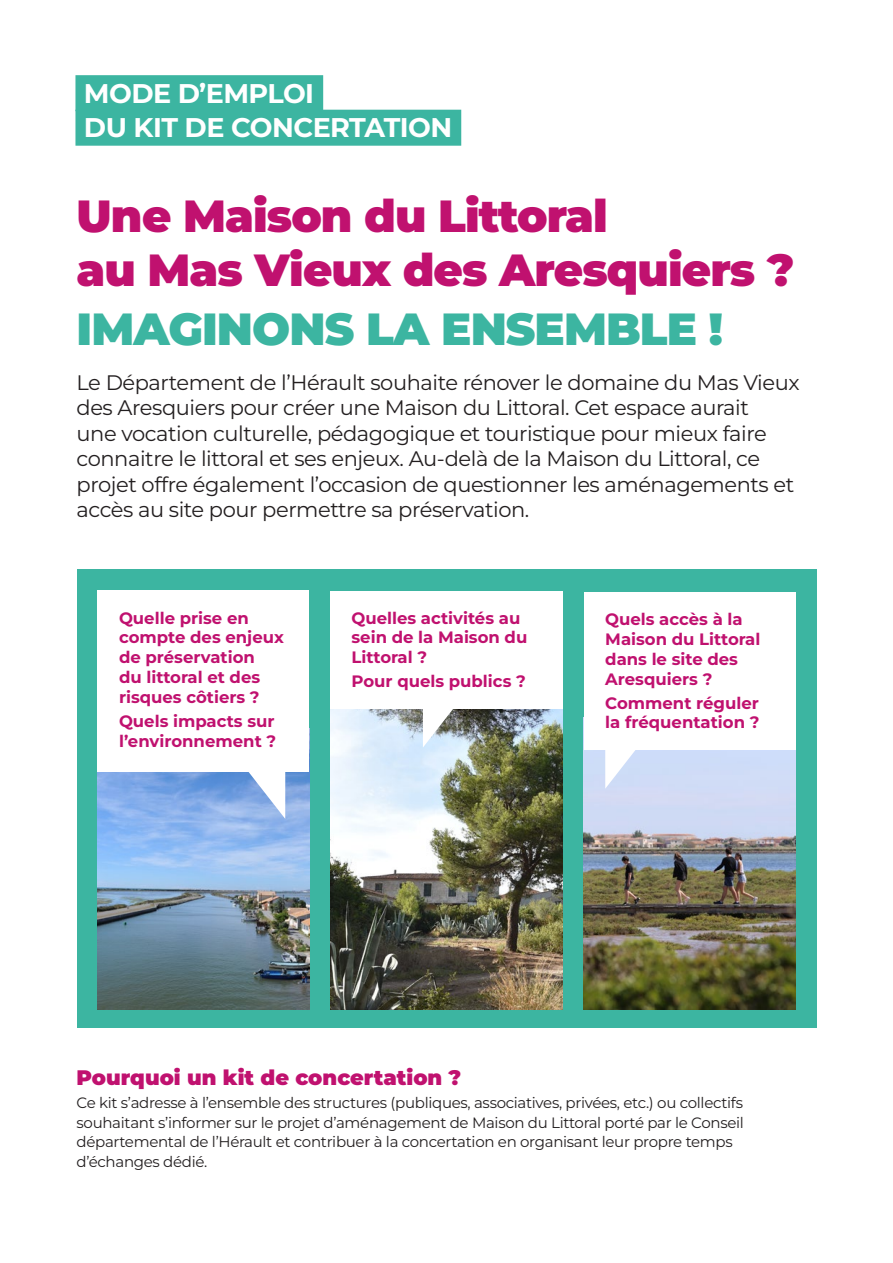
<style>
.page{position:relative;width:893px;height:1263px;background:#fff}
.page>*{position:absolute;margin:0;border:0;box-sizing:border-box;transform-origin:0 0}
.t1{font:900 45px/54px "Montserrat";letter-spacing:-.02em;color:#c0116f}
.t2{font:900 45px "Montserrat";letter-spacing:-.02em;color:#3cb5a1}
.t3{font:700 27px "Montserrat";letter-spacing:-.02em;color:#fff}
.t4{font:21px/25.5px "Montserrat";letter-spacing:-.02em;color:#231f20}
.t5{font:900 21px "Montserrat";color:#c0116f}
.t6{font:700 16.5px/19.8px "Montserrat";color:#c0116f}
.t7{font:15px/19.5px "Montserrat";letter-spacing:-.02em;color:#231f20}
</style>
<div class="page">
<div style="left:77px;top:569px;width:739px;height:459px;background:#3cb5a1"></div>
<img style="left:584px;top:750px;width:211px;height:259px">
<img style="left:98px;top:772px;width:211px;height:237px">
<img style="left:330px;top:708px;width:233px;height:301px">
<div style="left:75px;top:75px;width:248px;height:36px;background:#3cb5a1"></div>
<div style="left:75px;top:110px;width:386px;height:36px;background:#3cb5a1"></div>
<svg style="left:423px;top:708px;width:47px;height:39px;background:#b8bfc1"></svg>
<div style="left:98px;top:590px;width:211px;height:182px;background:#fff"></div>
<svg style="left:238px;top:772px;width:47px;height:47px;background:#b3caed"></svg>
<div style="left:584px;top:592px;width:211px;height:158px;background:#fff"></div>
<svg style="left:605px;top:750px;width:47px;height:39px;background:#dde6f9"></svg>
<div style="left:330px;top:590px;width:233px;height:118px;background:#fff"></div>
<p class="t3" style="left:84px;top:75px;width:232px">MODE D’EMPLOI</p>
<p class="t3" style="left:84px;top:110px;width:370px">DU KIT DE CONCERTATION</p>
<p class="t1" style="left:77px;top:188px;width:719px">Une Maison du Littoral<br>au Mas Vieux des Aresquiers ?</p>
<p class="t2" style="left:77px;top:299px;width:648px">IMAGINONS LA ENSEMBLE !</p>
<p class="t4" style="left:77px;top:369px;width:725px">Le Département de l’Hérault souhaite rénover le domaine du Mas Vieux des Aresquiers pour créer une Maison du Littoral. Cet espace aurait<br>une vocation culturelle, pédagogique et touristique pour mieux faire connaitre le littoral et ses enjeux. Au-delà de la Maison du Littoral, ce projet offre également l’occasion de questionner les aménagements et accès au site pour permettre sa préservation.</p>
<p class="t6" style="left:119px;top:607px;width:166px">Quelle prise en compte des enjeux de préservation<br>du littoral et des risques côtiers ?</p>
<p class="t6" style="left:119px;top:711px;width:159px">Quels impacts sur l’environnement ?</p>
<p class="t6" style="left:351px;top:607px;width:177px">Quelles activités au sein de la Maison du<br>Littoral ?</p>
<p class="t6" style="left:351px;top:671px;width:176px">Pour quels publics ?</p>
<p class="t6" style="left:605px;top:609px;width:157px">Quels accès à la<br>Maison du Littoral dans le site des<br>Aresquiers ?</p>
<p class="t6" style="left:605px;top:692px;width:156px">Comment réguler la fréquentation ?</p>
<p class="t5" style="left:77px;top:1063px;width:386px">Pourquoi un kit de concertation ?</p>
<p class="t7" style="left:77px;top:1093px;width:669px">Ce kit s’adresse à l’ensemble des structures (publiques, associatives, privées, etc.) ou collectifs souhaitant s’informer sur le projet d’aménagement de Maison du Littoral porté par le Conseil départemental de l’Hérault et contribuer à la concertation en organisant leur propre temps d’échanges dédié.</p>
</div>
